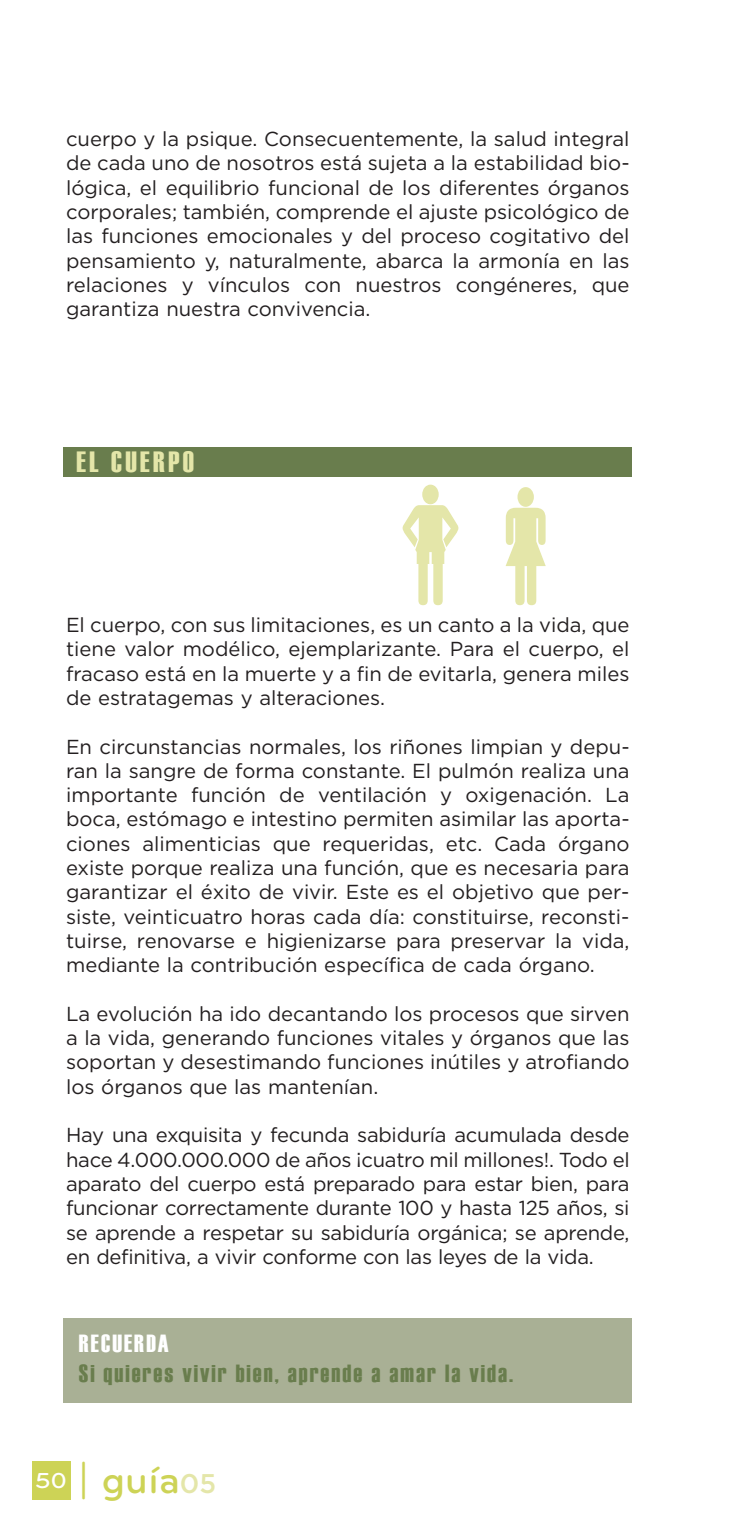
<style>
.page{position:relative;width:734px;height:1530px;background:#fff}
.page>*{position:absolute;margin:0;border:0;box-sizing:border-box;transform-origin:0 0}
.t1{font:500 40.5px "Bryant";color:#cdd356}
.t2{font:29.25px "Haettenschweiler";letter-spacing:.115em;color:#e4e6a9}
.t3{font:24.75px "Haettenschweiler";letter-spacing:.085em;color:#697d4d}
.t4{font:24.75px "Haettenschweiler";letter-spacing:.085em;color:#fff}
.t5{font:20.25px/24.3px "Gotham";color:#231f20;text-align:justify}
.s1{font-size:22.5px;color:#fff}
.s2{font-family:"Gotham";font-size:27px;color:#e4e6a9}
</style>
<div class="page">
<div style="left:32px;top:1461px;width:38px;height:38px;background:#cdd356"></div>
<div style="left:64px;top:447px;width:567px;height:30px;background:#697d4d"></div>
<svg style="left:402px;top:485px;width:56px;height:120px"></svg>
<svg style="left:505px;top:487px;width:40px;height:118px"></svg>
<div style="left:64px;top:1319px;width:567px;height:84px;background:#a9b095"></div>
<p class="t5" style="left:66px;top:128px;width:565px">cuerpo y la psique. Consecuentemente, la salud integral de cada uno de nosotros está sujeta a la estabilidad bio&shy;lógica, el equilibrio funcional de los diferentes órganos corporales; también, comprende el ajuste psicológico de las funciones emocionales y del proceso cogitativo del pensamiento y, naturalmente, abarca la armonía en las relaciones y vínculos con nuestros congéneres, que garantiza nuestra convivencia.</p>
<h2 class="t2" style="left:76px;top:446px;width:119px">EL CUERPO</h2>
<p class="t5" style="left:66px;top:614px;width:565px">El cuerpo, con sus limitaciones, es un canto a la vida, que tiene valor modélico, ejemplarizante. Para el cuerpo, el fracaso está en la muerte y a fin de evitarla, genera miles de estratagemas y alteraciones.</p>
<p class="t5" style="left:66px;top:736px;width:565px">En circunstancias normales, los riñones limpian y depu&shy;ran la sangre de forma constante. El pulmón realiza una importante función de ventilación y oxigenación. La boca, estómago e intestino permiten asimilar las aporta&shy;ciones alimenticias que requeridas, etc. Cada órgano existe porque realiza una función, que es necesaria para garantizar el éxito de vivir. Este es el objetivo que per&shy;siste, veinticuatro horas cada día: constituirse, reconsti&shy;tuirse, renovarse e higienizarse para preservar la vida, mediante la contribución específica de cada órgano.</p>
<p class="t5" style="left:66px;top:1003px;width:565px">La evolución ha ido decantando los procesos que sirven a la vida, generando funciones vitales y órganos que las soportan y desestimando funciones inútiles y atrofiando los órganos que las mantenían.</p>
<p class="t5" style="left:66px;top:1124px;width:565px">Hay una exquisita y fecunda sabiduría acumulada desde hace 4.000.000.000 de años ¡cuatro mil millones!. Todo el aparato del cuerpo está preparado para estar bien, para funcionar correctamente durante 100 y hasta 125 años, si se aprende a respetar su sabiduría orgánica; se aprende, en definitiva, a vivir conforme con las leyes de la vida.</p>
<p class="t4" style="left:79px;top:1331px;width:91px">RECUERDA</p>
<p class="t3" style="left:79px;top:1360px;width:435px">Si quieres vivir bien, aprende a amar la vida.</p>
<h1 class="t1" style="left:35px;top:1464px;width:182px"><span class="s1">50</span> | guía<span class="s2">05</span></h1>
</div>
